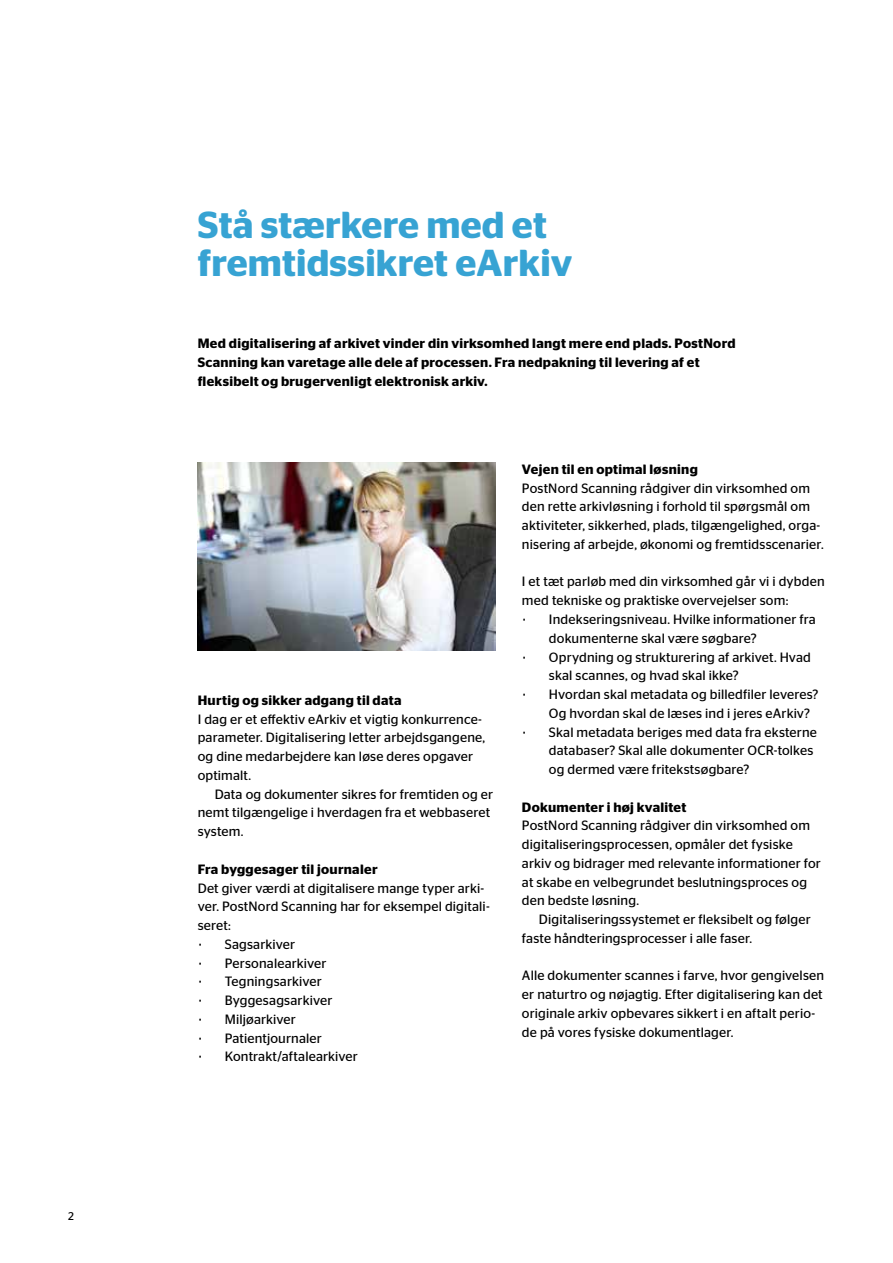
<style>
.page{position:relative;width:893px;height:1263px;background:#fff}
.page>*{position:absolute;margin:0;border:0;box-sizing:border-box;transform-origin:0 0}
.t1{font:600 37.5px/37.5px "Stag Sans";letter-spacing:.005em;color:#37a3d3}
.t2{font:13.5px/18.8px "Stag Sans";letter-spacing:.01em;color:#000}
.t3{font:600 13.5px/18.8px "Stag Sans";letter-spacing:.025em;color:#000}
.t4{font:13.5px "Verdana";color:#000}
.t5{font:11.25px "Stag Sans";color:#000}
</style>
<div class="page">
<img style="left:198px;top:462px;width:297px;height:189px">
<p class="t5" style="left:68px;top:1210px;width:7px">2</p>
<h1 class="t1" style="left:198px;top:206px;width:376px">Stå stærkere med et fremtidssikret eArkiv</h1>
<p class="t3" style="left:198px;top:334px;width:539px">Med digitalisering af arkivet vinder din virksomhed langt mere end plads. PostNord<br>Scanning kan varetage alle dele af processen. Fra nedpakning til levering af et fleksibelt og brugervenligt elektronisk arkiv.</p>
<p class="t3" style="left:198px;top:691px;width:205px">Hurtig og sikker adgang til data</p>
<p class="t2" style="left:198px;top:709px;width:289px">I dag er et effektiv eArkiv et vigtig konkurrence&shy;parameter. Digitalisering letter arbejdsgangene, og dine medarbejdere kan løse deres opgaver optimalt.</p>
<p class="t2" style="left:198px;top:784px;width:297px;text-indent:17px">Data og dokumenter sikres for fremtiden og er nemt tilgængelige i hverdagen fra et webbaseret system.</p>
<p class="t3" style="left:198px;top:860px;width:181px">Fra byggesager til journaler</p>
<p class="t2" style="left:198px;top:878px;width:293px">Det giver værdi at digitalisere mange typer arki&shy;ver. PostNord Scanning har for eksempel digitali&shy;seret:</p>
<p class="t4" style="left:198px;top:934px;width:6px">∙</p>
<p class="t2" style="left:225px;top:934px;width:72px">Sagsarkiver</p>
<p class="t4" style="left:198px;top:953px;width:6px">∙</p>
<p class="t2" style="left:225px;top:953px;width:103px">Personalearkiver</p>
<p class="t4" style="left:198px;top:972px;width:6px">∙</p>
<p class="t2" style="left:225px;top:972px;width:99px">Tegningsarkiver</p>
<p class="t4" style="left:198px;top:991px;width:6px">∙</p>
<p class="t2" style="left:225px;top:991px;width:109px">Byggesagsarkiver</p>
<p class="t4" style="left:198px;top:1009px;width:6px">∙</p>
<p class="t2" style="left:225px;top:1009px;width:73px">Miljøarkiver</p>
<p class="t4" style="left:198px;top:1028px;width:6px">∙</p>
<p class="t2" style="left:225px;top:1028px;width:99px">Patientjournaler</p>
<p class="t4" style="left:198px;top:1047px;width:6px">∙</p>
<p class="t2" style="left:225px;top:1047px;width:135px">Kontrakt/aftalearkiver</p>
<p class="t3" style="left:522px;top:460px;width:177px">Vejen til en optimal løsning</p>
<p class="t2" style="left:522px;top:478px;width:303px">PostNord Scanning rådgiver din virksomhed om den rette arkivløsning i forhold til spørgsmål om aktiviteter, sikkerhed, plads, tilgængelighed, orga&shy;nisering af arbejde, økonomi og fremtidsscenarier.</p>
<p class="t2" style="left:522px;top:572px;width:304px">I et tæt parløb med din virksomhed går vi i dybden med tekniske og praktiske overvejelser som:</p>
<p class="t4" style="left:522px;top:610px;width:6px">∙</p>
<p class="t2" style="left:549px;top:610px;width:268px">Indekseringsniveau. Hvilke informationer fra dokumenterne skal være søgbare?</p>
<p class="t4" style="left:522px;top:647px;width:6px">∙</p>
<p class="t2" style="left:549px;top:647px;width:264px">Oprydning og strukturering af arkivet. Hvad skal scannes, og hvad skal ikke?</p>
<p class="t4" style="left:522px;top:685px;width:6px">∙</p>
<p class="t2" style="left:549px;top:685px;width:271px">Hvordan skal metadata og billedfiler leveres?<br>Og hvordan skal de læses ind i jeres eArkiv?</p>
<p class="t4" style="left:522px;top:722px;width:6px">∙</p>
<p class="t2" style="left:549px;top:722px;width:270px">Skal metadata beriges med data fra eksterne databaser? Skal alle dokumenter OCR-tolkes og dermed være fritekstsøgbare?</p>
<p class="t3" style="left:522px;top:797px;width:166px">Dokumenter i høj kvalitet</p>
<p class="t2" style="left:522px;top:816px;width:301px">PostNord Scanning rådgiver din virksomhed om digitaliseringsprocessen, opmåler det fysiske arkiv og bidrager med relevante informationer for at skabe en velbegrundet beslutningsproces og den bedste løsning.</p>
<p class="t2" style="left:522px;top:910px;width:290px;text-indent:17px">Digitaliseringssystemet er fleksibelt og følger faste håndteringsprocesser i alle faser.</p>
<p class="t2" style="left:522px;top:966px;width:304px">Alle dokumenter scannes i farve, hvor gengivelsen er naturtro og nøjagtig. Efter digitalisering kan det originale arkiv opbevares sikkert i en aftalt perio&shy;de på vores fysiske dokumentlager.</p>
</div>
